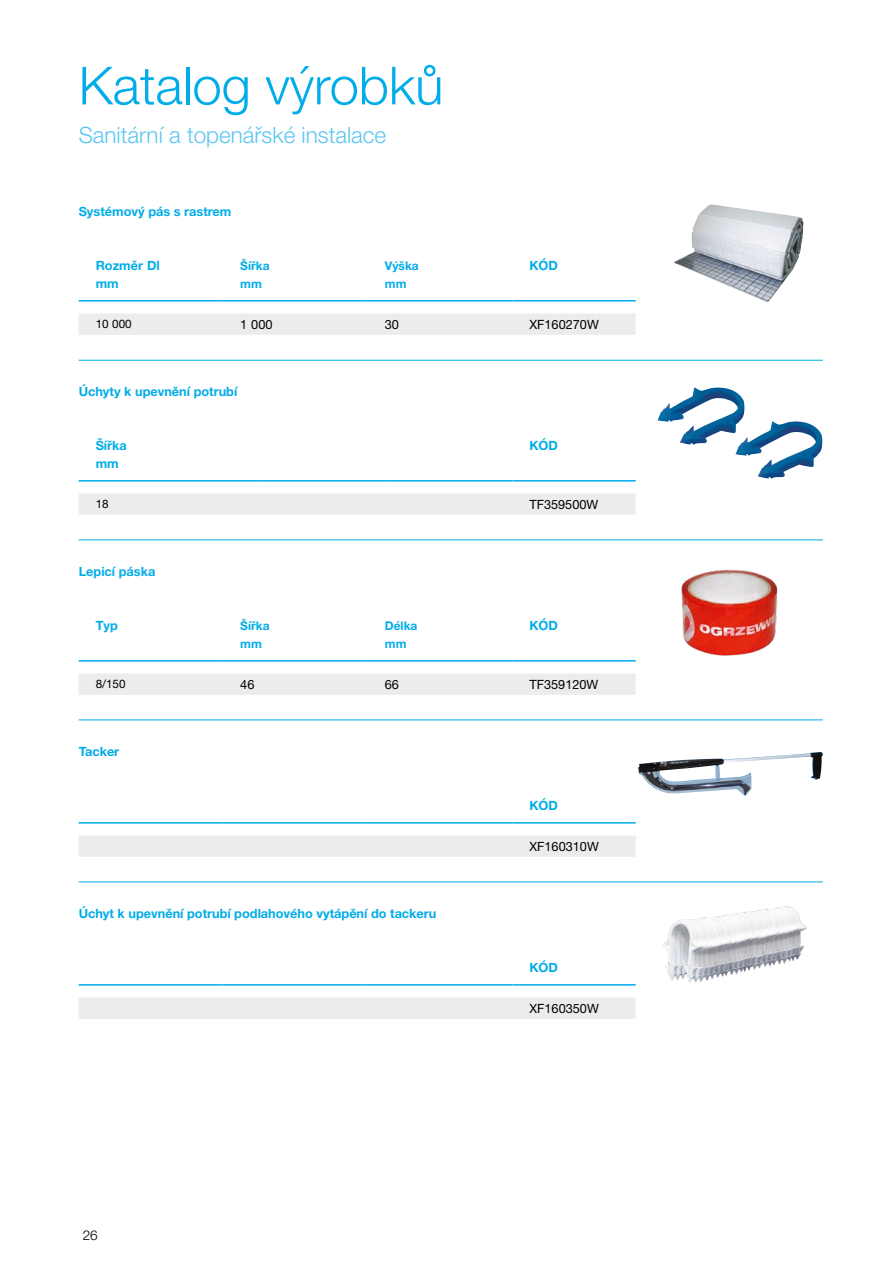
<style>
.page{position:relative;width:893px;height:1263px;background:#fff}
.page>*{position:absolute;margin:0;border:0;box-sizing:border-box;transform-origin:0 0}
.t1{font:300 52.5px "Helvetica Neue CE";color:#00ace9}
.t2{font:300 22.5px "Helvetica Neue CE";color:#5dc6f2}
.t3{font:300 13.5px "Helvetica Neue LT Pro";color:#000}
.t4{font:700 12.75px "Helvetica Neue CE";color:#00ace9}
.t5{font:12.75px "Helvetica Neue LT Pro";color:#000}
.t6{font:700 12.75px/18px "Helvetica Neue LT Pro";color:#00ace9}
.t7{font:700 12px/18px "Helvetica Neue LT Pro";color:#00ace9}
.t8{font:11.7px "Helvetica Neue LT Pro";color:#000}
</style>
<div class="page">
<div style="left:79px;top:674px;width:557px;height:21px;background:#ececed"></div>
<hr style="left:79px;top:660px;width:144px;height:2px;background:#00ace9">
<hr style="left:223px;top:660px;width:145px;height:2px;background:#00ace9">
<hr style="left:368px;top:660px;width:144px;height:2px;background:#00ace9">
<hr style="left:512px;top:660px;width:124px;height:2px;background:#00ace9">
<div style="left:79px;top:836px;width:557px;height:21px;background:#ececed"></div>
<hr style="left:79px;top:822px;width:144px;height:2px;background:#00ace9">
<hr style="left:223px;top:822px;width:145px;height:2px;background:#00ace9">
<hr style="left:368px;top:822px;width:144px;height:2px;background:#00ace9">
<hr style="left:512px;top:822px;width:124px;height:2px;background:#00ace9">
<div style="left:79px;top:998px;width:557px;height:21px;background:#ececed"></div>
<hr style="left:79px;top:984px;width:144px;height:2px;background:#00ace9">
<hr style="left:223px;top:984px;width:145px;height:2px;background:#00ace9">
<hr style="left:368px;top:984px;width:144px;height:2px;background:#00ace9">
<hr style="left:512px;top:984px;width:124px;height:2px;background:#00ace9">
<img style="left:663px;top:906px;width:144px;height:77px">
<img style="left:681px;top:569px;width:97px;height:87px">
<img style="left:638px;top:752px;width:185px;height:43px">
<hr style="left:79px;top:720px;width:744px;height:1px;background:#00ace9">
<hr style="left:79px;top:540px;width:744px;height:1px;background:#00ace9">
<hr style="left:79px;top:882px;width:744px;height:1px;background:#00ace9">
<hr style="left:79px;top:360px;width:744px;height:1px;background:#00ace9">
<div style="left:79px;top:314px;width:557px;height:21px;background:#ececed"></div>
<hr style="left:79px;top:300px;width:144px;height:2px;background:#00ace9">
<hr style="left:223px;top:300px;width:145px;height:2px;background:#00ace9">
<hr style="left:368px;top:300px;width:144px;height:2px;background:#00ace9">
<hr style="left:512px;top:300px;width:124px;height:2px;background:#00ace9">
<div style="left:79px;top:494px;width:557px;height:21px;background:#ececed"></div>
<hr style="left:79px;top:480px;width:178px;height:2px;background:#00ace9">
<hr style="left:257px;top:480px;width:128px;height:2px;background:#00ace9">
<hr style="left:385px;top:480px;width:127px;height:2px;background:#00ace9">
<hr style="left:512px;top:480px;width:124px;height:2px;background:#00ace9">
<img style="left:674px;top:204px;width:129px;height:98px">
<img style="left:657px;top:387px;width:88px;height:58px">
<img style="left:735px;top:420px;width:88px;height:58px">
<h1 class="t1" style="left:79px;top:54px;width:366px">Katalog výrobků</h1>
<h2 class="t2" style="left:79px;top:122px;width:309px">Sanitární a topenářské instalace</h2>
<p class="t4" style="left:79px;top:204px;width:154px">Systémový pás s rastrem</p>
<p class="t6" style="left:96px;top:256px;width:66px">Rozměr Dl mm</p>
<p class="t7" style="left:240px;top:256px;width:31px">Šířka mm</p>
<p class="t7" style="left:385px;top:256px;width:36px">Výška mm</p>
<p class="t6" style="left:529px;top:256px;width:30px">KÓD</p>
<p class="t8" style="left:96px;top:317px;width:38px">10 000</p>
<p class="t5" style="left:240px;top:317px;width:34px">1 000</p>
<p class="t5" style="left:385px;top:317px;width:16px">30</p>
<p class="t5" style="left:529px;top:317px;width:71px">XF160270W</p>
<p class="t4" style="left:79px;top:384px;width:160px">Úchyty k upevnění potrubí</p>
<p class="t6" style="left:96px;top:436px;width:33px">Šířka mm</p>
<p class="t6" style="left:529px;top:436px;width:30px">KÓD</p>
<p class="t8" style="left:96px;top:497px;width:15px">18</p>
<p class="t5" style="left:529px;top:497px;width:70px">TF359500W</p>
<p class="t4" style="left:79px;top:564px;width:78px">Lepicí páska</p>
<p class="t6" style="left:96px;top:616px;width:24px">Typ</p>
<p class="t7" style="left:240px;top:616px;width:31px">Šířka mm</p>
<p class="t7" style="left:385px;top:616px;width:34px">Délka mm</p>
<p class="t6" style="left:529px;top:616px;width:30px">KÓD</p>
<p class="t8" style="left:96px;top:677px;width:31px">8/150</p>
<p class="t5" style="left:240px;top:677px;width:16px">46</p>
<p class="t5" style="left:385px;top:677px;width:16px">66</p>
<p class="t5" style="left:529px;top:677px;width:70px">TF359120W</p>
<p class="t4" style="left:79px;top:744px;width:42px">Tacker</p>
<p class="t4" style="left:79px;top:906px;width:359px">Úchyt k upevnění potrubí podlahového vytápění do tackeru</p>
<p class="t3" style="left:83px;top:1227px;width:16px">26</p>
<p class="t6" style="left:529px;top:796px;width:30px">KÓD</p>
<p class="t5" style="left:529px;top:839px;width:71px">XF160310W</p>
<p class="t6" style="left:529px;top:958px;width:30px">KÓD</p>
<p class="t5" style="left:529px;top:1001px;width:71px">XF160350W</p>
</div>
